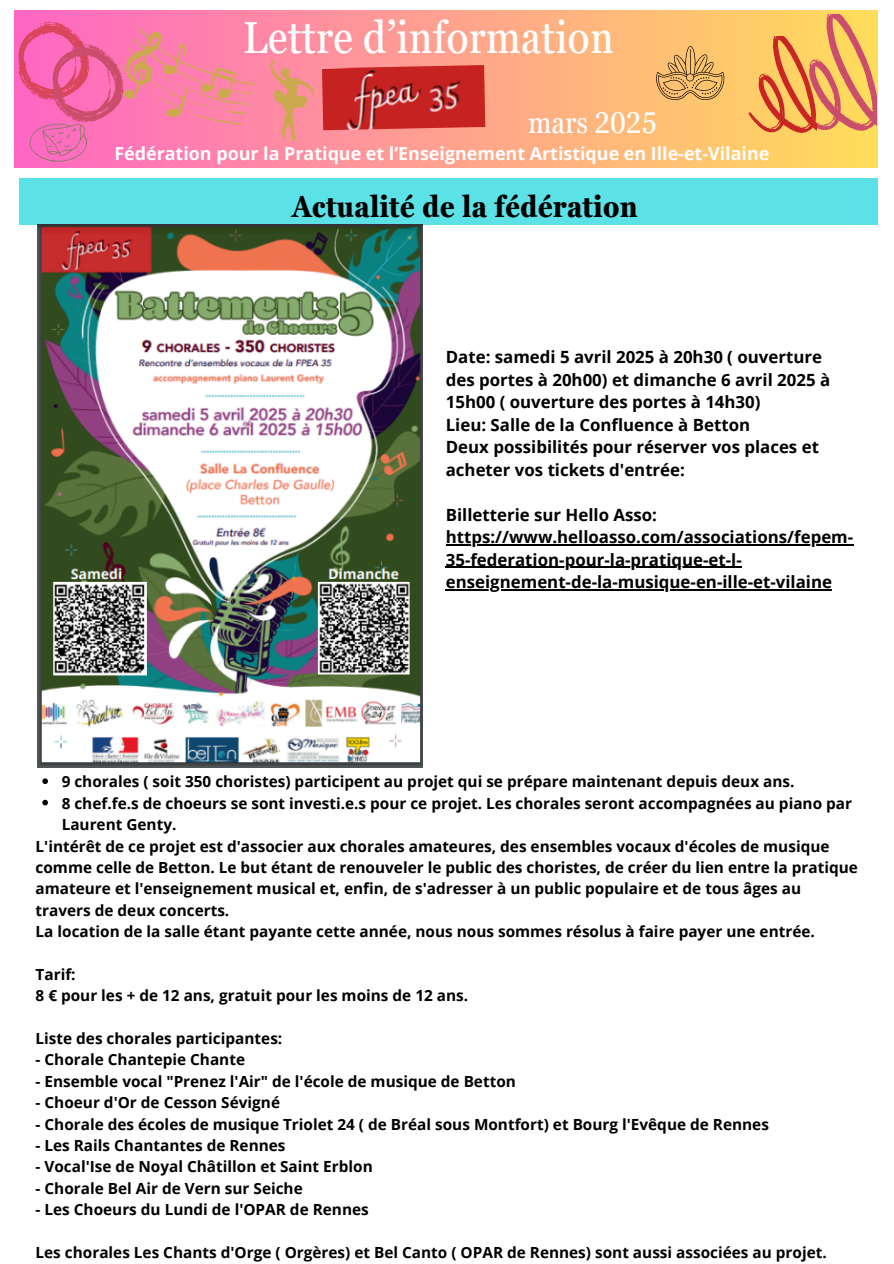
<style>
.page{position:relative;width:894px;height:1264px;background:#fff}
.page>*{position:absolute;margin:0;border:0;box-sizing:border-box;transform-origin:0 0}
.t1{font:condensed 45px "Georgia Pro";color:#fff}
.t2{font:700 condensed 30px "Georgia Pro";color:#000}
.t3{font:condensed 30px "Georgia Pro";color:#fff}
.t4{font:700 17.85px "Open Sans";color:#fff}
.t5{font:700 16.8px/22.5px "Open Sans";color:#000}
.t6{font:700 15.3px/21.3px "Open Sans";color:#000}
</style>
<div class="page">
<div style="left:14px;top:11px;width:862px;height:157px;background:linear-gradient(to right,#ff66c4,#ffdd5a)"></div>
<img style="left:322px;top:65px;width:163px;height:65px">
<svg style="left:270px;top:58px;width:44px;height:83px;background:#ef948a"></svg>
<svg style="left:748px;top:15px;width:128px;height:126px;background:#f0aa5c"></svg>
<div style="left:19px;top:178px;width:858px;height:47px;background:#5ce1e6"></div>
<svg style="left:18px;top:21px;width:244px;height:141px;background:#f675a6"></svg>
<svg style="left:654px;top:46px;width:71px;height:54px;background:#dda962"></svg>
<img style="left:37px;top:225px;width:385px;height:542px">
<svg style="left:42px;top:778px;width:6px;height:6px"></svg>
<svg style="left:42px;top:799px;width:6px;height:6px"></svg>
<hr style="left:445px;top:544px;width:408px;height:1px;background:#000">
<hr style="left:445px;top:567px;width:296px;height:1px;background:#000">
<hr style="left:445px;top:589px;width:386px;height:1px;background:#000">
<p class="t1" style="left:243px;top:12px;width:372px">Lettre d’information</p>
<p class="t3" style="left:528px;top:105px;width:131px">mars 2025</p>
<h1 class="t4" style="left:114px;top:141px;width:656px">Fédération pour la Pratique et l’Enseignement Artistique en Ille-et-Vilaine</h1>
<p class="t2" style="left:292px;top:189px;width:347px">Actualité de la fédération</p>
<p class="t5" style="left:445px;top:345px;width:386px">Date: samedi 5 avril 2025 à 20h30 ( ouverture des portes à 20h00) et dimanche 6 avril 2025 à 15h00 ( ouverture des portes à 14h30)<br>Lieu: Salle de la Confluence à Betton<br>Deux possibilités pour réserver vos places et acheter vos tickets d'entrée:</p>
<p class="t5" style="left:445px;top:503px;width:213px">Billetterie sur Hello Asso:</p>
<h3 class="t5" style="left:445px;top:525px;width:409px">https://www.helloasso.com/associations/fepem-</h3>
<p class="t5" style="left:445px;top:548px;width:297px">35-federation-pour-la-pratique-et-l-</p>
<h4 class="t5" style="left:445px;top:570px;width:387px">enseignement-de-la-musique-en-ille-et-vilaine</h4>
<p class="t6" style="left:62px;top:770px;width:734px">9 chorales ( soit 350 choristes) participent au projet qui se prépare maintenant depuis deux ans.</p>
<p class="t6" style="left:62px;top:792px;width:791px">8 chef.fe.s de choeurs se sont investi.e.s pour ce projet. Les chorales seront accompagnées au piano par<br>Laurent Genty.</p>
<p class="t6" style="left:36px;top:835px;width:823px">L'intérêt de ce projet est d'associer aux chorales amateures, des ensembles vocaux d'écoles de musique comme celle de Betton. Le but étant de renouveler le public des choristes, de créer du lien entre la pratique amateure et l'enseignement musical et, enfin, de s'adresser à un public populaire et de tous âges au travers de deux concerts.<br>La location de la salle étant payante cette année, nous nous sommes résolus à faire payer une entrée.</p>
<p class="t6" style="left:36px;top:963px;width:434px">Tarif:<br>8 € pour les + de 12 ans, gratuit pour les moins de 12 ans.</p>
<p class="t6" style="left:36px;top:1027px;width:248px">Liste des chorales participantes:</p>
<p class="t6" style="left:36px;top:1048px;width:211px">- Chorale Chantepie Chante</p>
<p class="t6" style="left:36px;top:1070px;width:481px">- Ensemble vocal "Prenez l'Air" de l'école de musique de Betton</p>
<p class="t6" style="left:36px;top:1091px;width:246px">- Choeur d'Or de Cesson Sévigné</p>
<p class="t6" style="left:36px;top:1112px;width:734px">- Chorale des écoles de musique Triolet 24 ( de Bréal sous Montfort) et Bourg l'Evêque de Rennes</p>
<p class="t6" style="left:36px;top:1134px;width:251px">- Les Rails Chantantes de Rennes</p>
<p class="t6" style="left:36px;top:1155px;width:338px">- Vocal'Ise de Noyal Châtillon et Saint Erblon</p>
<p class="t6" style="left:36px;top:1177px;width:268px">- Chorale Bel Air de Vern sur Seiche</p>
<p class="t6" style="left:36px;top:1198px;width:334px">- Les Choeurs du Lundi de l'OPAR de Rennes</p>
<p class="t6" style="left:36px;top:1241px;width:792px">Les chorales Les Chants d'Orge ( Orgères) et Bel Canto ( OPAR de Rennes) sont aussi associées au projet.</p>
</div>
